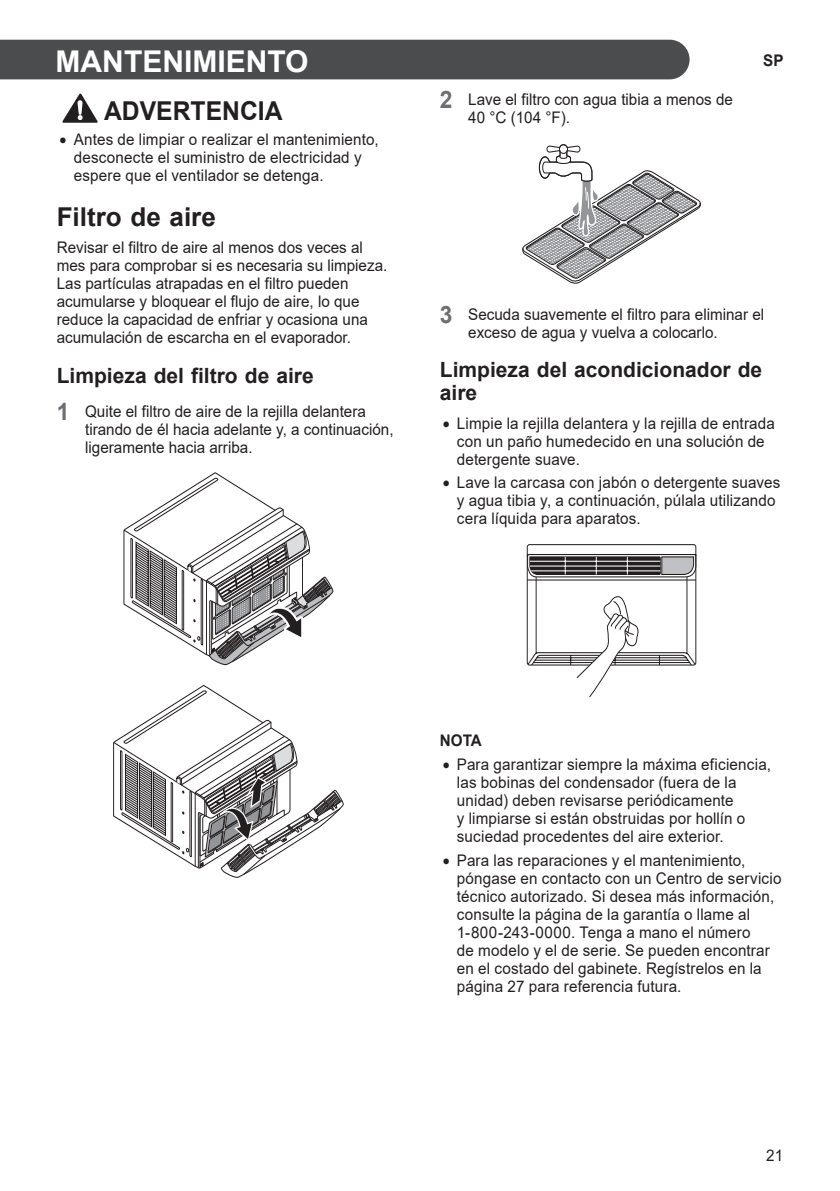
<style>
.page{position:relative;width:840px;height:1191px;background:#fff}
.page>*{position:absolute;margin:0;border:0;box-sizing:border-box;transform-origin:0 0}
.t1{font:700 30px "Arial";color:#fff}
.t2{font:700 26px "Arial";color:#231f20}
.t3{font:700 26px "Arial";color:#231f20;scale:.95 1}
.t4{font:700 21px/23px "Arial";color:#231f20}
.t5{font:16px/18px "Arial";letter-spacing:.01em;color:#231f20;scale:.95 1}
.t6{font:700 16px "Arial";color:#231f20;scale:.95 1}
.s1{font-weight:700;font-size:24px;color:#6d6e71}
</style>
<div class="page">
<div style="left:0;top:40px;width:689px;height:39px;background:#4b4c4d"></div>
<svg style="left:62px;top:94px;width:36px;height:29px"></svg>
<svg style="left:123px;top:472px;width:210px;height:193px"></svg>
<svg style="left:113px;top:685px;width:230px;height:193px"></svg>
<svg style="left:522px;top:144px;width:178px;height:140px"></svg>
<svg style="left:526px;top:554px;width:170px;height:143px"></svg>
<h1 class="t1" style="left:56px;top:51px;width:254px">MANTENIMIENTO</h1>
<p class="t6" style="left:762px;top:55px;width:23px">SP</p>
<h2 class="t3" style="left:104px;top:101px;width:189px">ADVERTENCIA</h2>
<p class="t5" style="left:74px;top:131px;width:322px;text-indent:-14px">• Antes de limpiar o realizar el mantenimiento, desconecte el suministro de electricidad y espere que el ventilador se detenga.</p>
<h2 class="t2" style="left:57px;top:207px;width:160px">Filtro de aire</h2>
<p class="t5" style="left:57px;top:239px;width:349px">Revisar el filtro de aire al menos dos veces al mes para comprobar si es necesaria su limpieza.<br>Las partículas atrapadas en el filtro pueden acumularse y bloquear el flujo de aire, lo que reduce la capacidad de enfriar y ocasiona una acumulación de escarcha en el evaporador.</p>
<h3 class="t4" style="left:57px;top:366px;width:258px">Limpieza del filtro de aire</h3>
<p class="t5" style="left:85px;top:403px;width:326px;text-indent:-28px"><span class="s1">1</span> Quite el filtro de aire de la rejilla delantera tirando de él hacia adelante y, a continuación, ligeramente hacia arriba.</p>
<p class="t5" style="left:468px;top:92px;width:280px;text-indent:-28px"><span class="s1">2</span> Lave el filtro con agua tibia a menos de<br>40 °C (104 °F).</p>
<p class="t5" style="left:468px;top:307px;width:313px;text-indent:-28px"><span class="s1">3</span> Secuda suavemente el filtro para eliminar el exceso de agua y vuelva a colocarlo.</p>
<h3 class="t4" style="left:439px;top:360px;width:324px">Limpieza del acondicionador de aire</h3>
<p class="t5" style="left:456px;top:415px;width:336px;text-indent:-14px">• Limpie la rejilla delantera y la rejilla de entrada con un paño humedecido en una solución de detergente suave.</p>
<p class="t5" style="left:456px;top:475px;width:342px;text-indent:-14px">• Lave la carcasa con jabón o detergente suaves y agua tibia y, a continuación, púlala utilizando cera líquida para aparatos.</p>
<p class="t6" style="left:439px;top:735px;width:46px">NOTA</p>
<p class="t5" style="left:456px;top:756px;width:332px;text-indent:-14px">• Para garantizar siempre la máxima eficiencia, las bobinas del condensador (fuera de la unidad) deben revisarse periódicamente<br>y limpiarse si están obstruidas por hollín o suciedad procedentes del aire exterior.</p>
<p class="t5" style="left:456px;top:852px;width:343px;text-indent:-14px">• Para las reparaciones y el mantenimiento, póngase en contacto con un Centro de servicio técnico autorizado. Si desea más información, consulte la página de la garantía o llame al 1-800-243-0000. Tenga a mano el número<br>de modelo y el de serie. Se pueden encontrar en el costado del gabinete. Regístrelos en la página 27 para referencia futura.</p>
<p class="t5" style="left:765px;top:1147px;width:19px">21</p>
</div>
